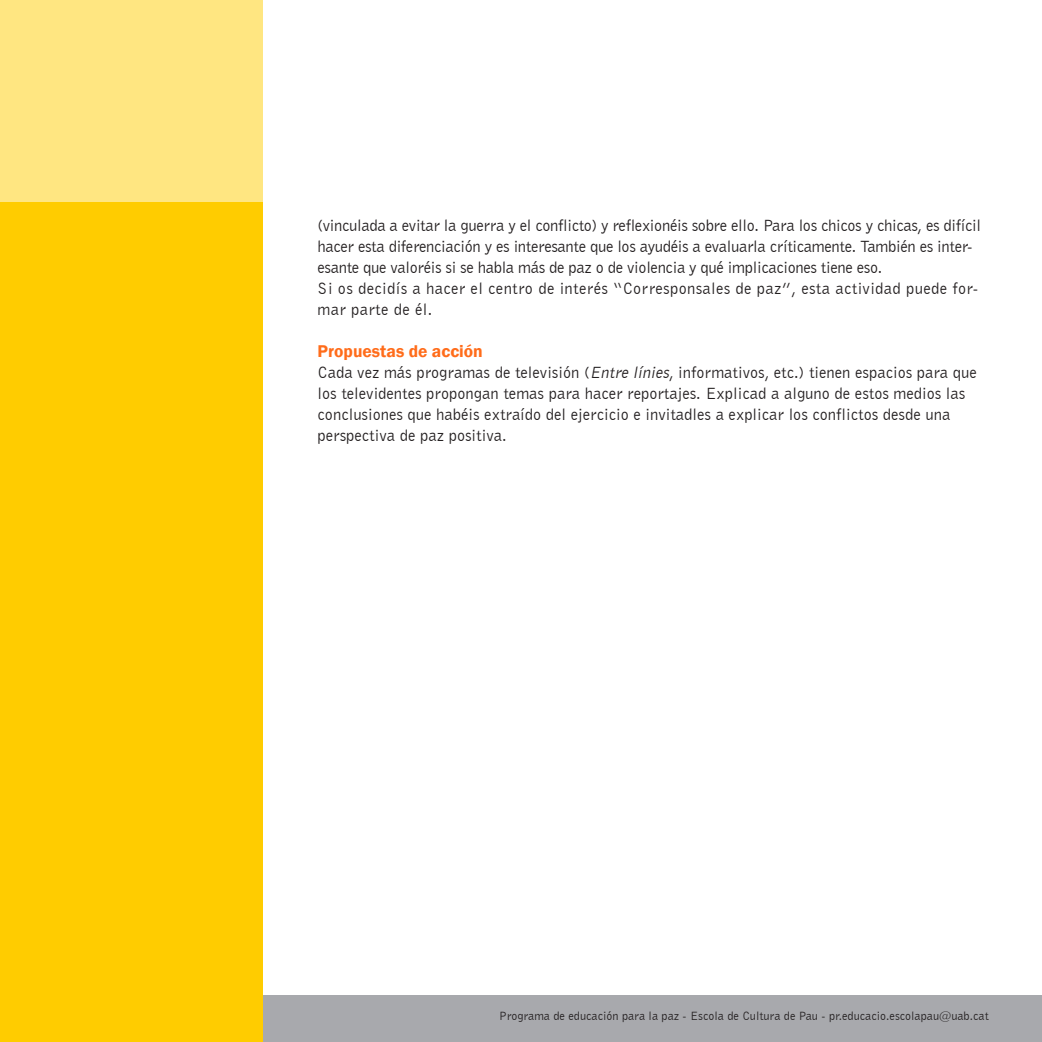
<style>
.page{position:relative;width:1042px;height:1042px;background:#fff}
.page>*{position:absolute;margin:0;border:0;box-sizing:border-box;transform-origin:0 0}
.t1{font:600 17.5px "Franklin Gothic";color:#ff6c1a}
.t2{font:16.62px/21px "Bell Gothic BT";color:#231f20}
.t3{font:16.62px/21px "Bell Gothic BT";letter-spacing:-.02em;color:#231f20}
.t4{font:16.62px/21px "Bell Gothic BT";letter-spacing:.02em;color:#231f20}
.t5{font:12.25px "Bell Gothic BT";color:#231f20}
.s1{font-style:italic}
</style>
<div class="page">
<div style="left:163px;top:995px;width:879px;height:47px;background:#a8a9ad"></div>
<div style="left:0;top:197px;width:262px;height:845px;background:#fc0"></div>
<div style="left:0;top:0;width:262px;height:202px;background:#ffe681"></div>
<p class="t3" style="left:317px;top:215px;width:665px">(vinculada a evitar la guerra y el conflicto) y reflexionéis sobre ello. Para los chicos y chicas, es difícil hacer esta diferenciación y es interesante que los ayudéis a evaluarla críticamente. También es inter&shy;esante que valoréis si se habla más de paz o de violencia y qué implicaciones tiene eso.</p>
<p class="t4" style="left:317px;top:278px;width:662px">Si os decidís a hacer el centro de interés “Corresponsales de paz”, esta actividad puede for&shy;mar parte de él.</p>
<p class="t1" style="left:317px;top:340px;width:167px">Propuestas de acción</p>
<p class="t2" style="left:317px;top:362px;width:661px">Cada vez más programas de televisión (<span class="s1">Entre línies</span>, informativos, etc.) tienen espacios para que los televidentes propongan temas para hacer reportajes. Explicad a alguno de estos medios las conclusiones que habéis extraído del ejercicio e invitadles a explicar los conflictos desde una perspectiva de paz positiva.</p>
<p class="t5" style="left:499px;top:1008px;width:491px">Programa de educación para la paz - Escola de Cultura de Pau - pr.educacio.escolapau@uab.cat</p>
</div>
